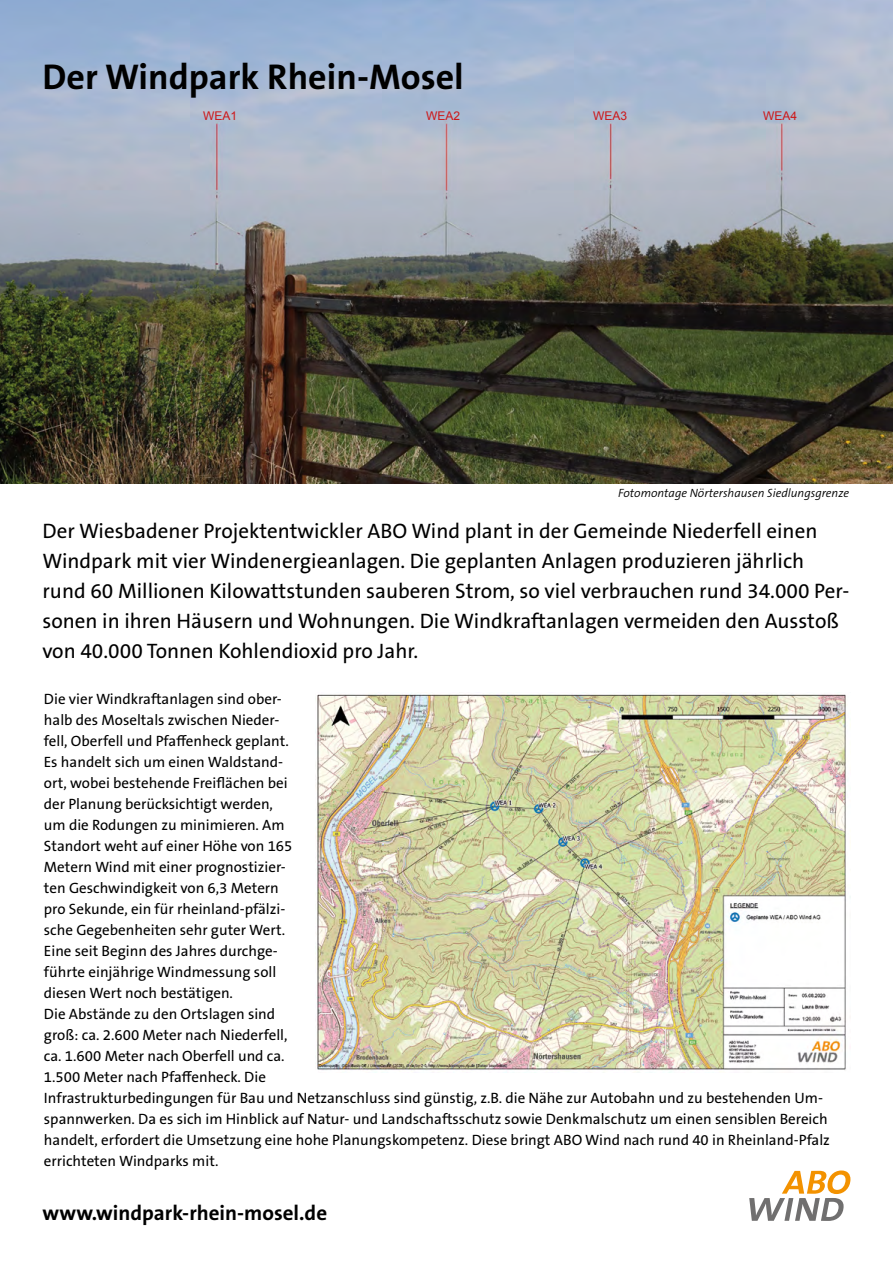
<style>
.page{position:relative;width:893px;height:1263px;background:#fff}
.page>*{position:absolute;margin:0;border:0;box-sizing:border-box;transform-origin:0 0}
.t1{font:700 36px "The Sans B W7";color:#000}
.t2{font:21px/30px "The Sans B W5 Plain";color:#000}
.t3{font:700 21px "The Sans B W7";color:#000}
.t4{font:15px/21px "The Sans B W5 Plain";color:#000}
.t5{font:italic 300 12px "The Sans B W4";color:#000}
.t6{font:12px "Arial";color:#cd1719}
</style>
<div class="page">
<img style="left:0;top:0;width:893px;height:483px">
<img style="left:317px;top:694px;width:531px;height:379px">
<svg style="left:749px;top:1170px;width:101px;height:51px"></svg>
<h1 class="t1" style="left:43px;top:54px;width:423px">Der Windpark Rhein-Mosel</h1>
<p class="t6" style="left:203px;top:108px;width:36px">WEA1</p>
<p class="t6" style="left:426px;top:108px;width:36px">WEA2</p>
<p class="t6" style="left:593px;top:108px;width:36px">WEA3</p>
<p class="t6" style="left:763px;top:108px;width:36px">WEA4</p>
<p class="t5" style="left:618px;top:485px;width:232px">Fotomontage Nörtershausen Siedlungsgrenze</p>
<p class="t2" style="left:43px;top:516px;width:808px">Der Wiesbadener Projektentwickler ABO Wind plant in der Gemeinde Niederfell einen Windpark mit vier Windenergieanlagen. Die geplanten Anlagen produzieren jährlich rund 60 Millionen Kilowattstunden sauberen Strom, so viel verbrauchen rund 34.000 Per&shy;sonen in ihren Häusern und Wohnungen. Die Windkraftanlagen vermeiden den Ausstoß von 40.000 Tonnen Kohlendioxid pro Jahr.</p>
<p class="t4" style="left:44px;top:688px;width:788px">Die vier Windkraftanlagen sind ober-<br>halb des Moseltals zwischen Nieder-<br>fell, Oberfell und Pfaffenheck geplant.<br>Es handelt sich um einen Waldstand-<br>ort, wobei bestehende Freiflächen bei<br>der Planung berücksichtigt werden,<br>um die Rodungen zu minimieren. Am<br>Standort weht auf einer Höhe von 165<br>Metern Wind mit einer prognostizier-<br>ten Geschwindigkeit von 6,3 Metern<br>pro Sekunde, ein für rheinland-pfälzi-<br>sche Gegebenheiten sehr guter Wert.<br>Eine seit Beginn des Jahres durchge-<br>führte einjährige Windmessung soll<br>diesen Wert noch bestätigen.<br>Die Abstände zu den Ortslagen sind<br>groß: ca. 2.600 Meter nach Niederfell,<br>ca. 1.600 Meter nach Oberfell und ca.<br>1.500 Meter nach Pfaffenheck. Die<br>Infrastrukturbedingungen für Bau und Netzanschluss sind günstig, z.B. die Nähe zur Autobahn und zu bestehenden Um&shy;spannwerken. Da es sich im Hinblick auf Natur- und Landschaftsschutz sowie Denkmalschutz um einen sensiblen Bereich handelt, erfordert die Umsetzung eine hohe Planungskompetenz. Diese bringt ABO Wind nach rund 40 in Rheinland-Pfalz errichteten Windparks mit.</p>
<h2 class="t3" style="left:43px;top:1199px;width:286px">www.windpark-rhein-mosel.de</h2>
</div>
